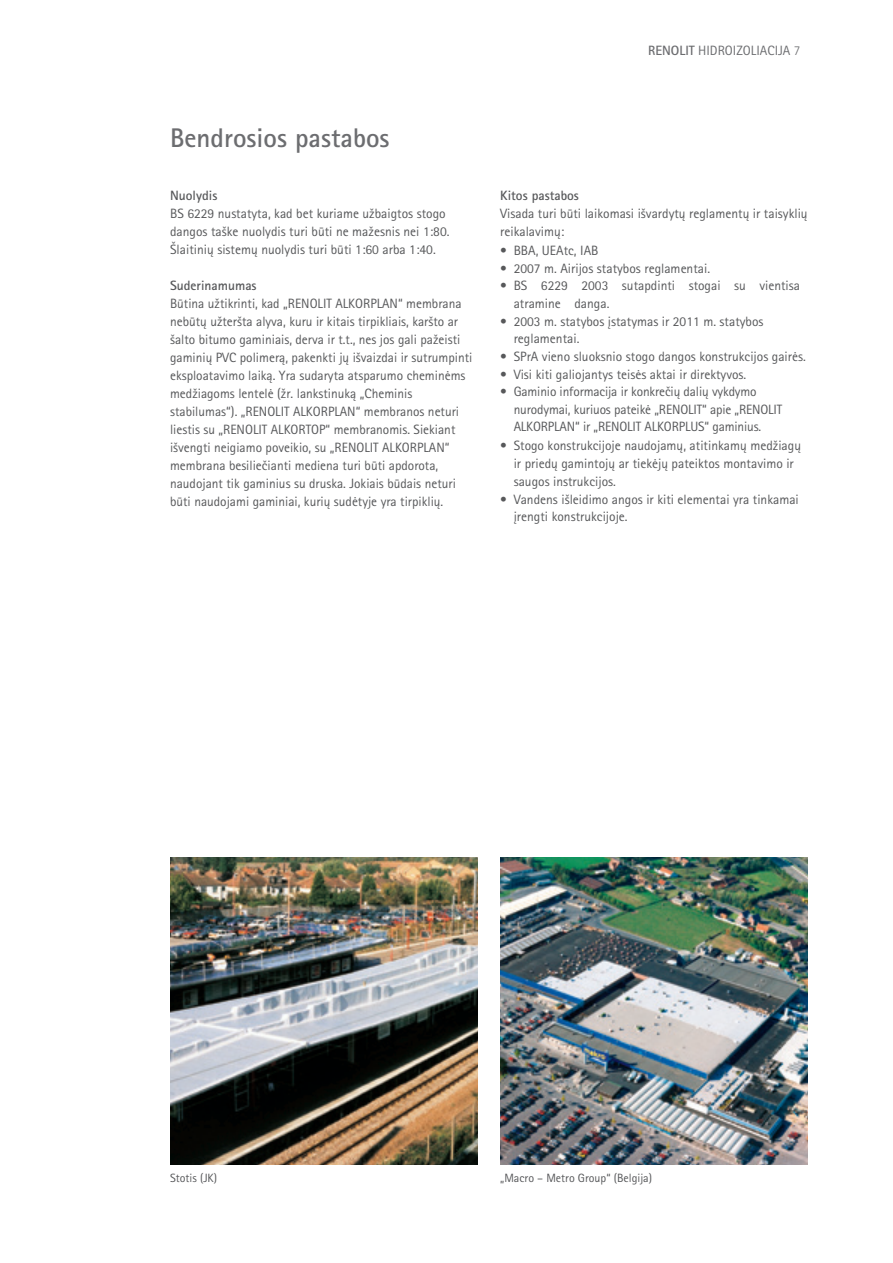
<style>
.page{position:relative;width:893px;height:1263px;background:#fff}
.page>*{position:absolute;margin:0;border:0;box-sizing:border-box;transform-origin:0 0}
.t1{font:700 27px "Rotis Sans Serif Pro";color:#6c6d70}
.t2{font:13.5px/18px "Rotis Sans Serif Pro";color:#57585a}
.t3{font:13.5px "Rotis Sans Serif Pro";color:#6c6d70}
.t4{font:13.5px "Rotis Sans Serif Pro";color:#57585a}
.t5{font:12px "Rotis Sans Serif Pro";color:#57585a}
.s1{font-weight:700}
.s2{font-weight:300}
.s3{font-style:inherit}
</style>
<div class="page">
<img style="left:500px;top:857px;width:308px;height:308px">
<img style="left:170px;top:857px;width:307px;height:308px">
<p class="t3" style="left:648px;top:42px;width:153px"><span class="s1">RENOLIT</span> HIDROIZOLIACIJA <span class="s2">7</span></p>
<p class="t1" style="left:170px;top:120px;width:221px">Bendrosios pastabos</p>
<p class="t2" style="left:170px;top:186px;width:281px"><span class="s1">Nuolydis<br></span>BS 6229 nustatyta, kad bet kuriame užbaigtos stogo dangos taške nuolydis turi būti ne mažesnis nei 1:80.<br>Šlaitinių sistemų nuolydis turi būti 1:60 arba 1:40.</p>
<p class="t2" style="left:170px;top:276px;width:304px"><span class="s1">Suderinamumas<br></span>Būtina užtikrinti, kad „RENOLIT ALKORPLAN“ membrana nebūtų užteršta alyva, kuru ir kitais tirpikliais, karšto ar šalto bitumo gaminiais, derva ir t.t., nes jos gali pažeisti gaminių PVC polimerą, pakenkti jų išvaizdai ir sutrumpinti eksploatavimo laiką. Yra sudaryta atsparumo cheminėms medžiagoms lentelė (žr. lankstinuką „Cheminis stabilumas“). „RENOLIT ALKORPLAN“ membranos neturi liestis su „RENOLIT ALKORTOP“ membranomis. Siekiant išvengti neigiamo poveikio, su „RENOLIT ALKORPLAN“ membrana besiliečianti mediena turi būti apdorota, naudojant tik gaminius su druska. Jokiais būdais neturi būti naudojami gaminiai, kurių sudėtyje yra tirpiklių.</p>
<p class="t2" style="left:500px;top:186px;width:309px"><span class="s1">Kitos pastabos<br></span>Visada turi būti laikomasi išvardytų reglamentų ir taisyklių reikalavimų:</p>
<p class="t4" style="left:500px;top:242px;width:100px">• BBA, UEAtc, IAB</p>
<p class="t2" style="left:500px;top:259px;width:211px"><span class="s3">•</span> 2007 m. Airijos statybos reglamentai.</p>
<p class="t2" style="left:514px;top:277px;width:288px;line-height:17.4px;text-indent:-14px"><span class="s3">•</span> BS 6229 2003 sutapdinti stogai su vientisa atramine danga.</p>
<p class="t2" style="left:514px;top:313px;width:251px;line-height:17.4px;text-indent:-14px"><span class="s3">•</span> 2003 m. statybos įstatymas ir 2011 m. statybos reglamentai.</p>
<p class="t2" style="left:500px;top:347px;width:307px"><span class="s3">•</span> SPrA vieno sluoksnio stogo dangos konstrukcijos gairės.</p>
<p class="t2" style="left:500px;top:365px;width:248px"><span class="s3">•</span> Visi kiti galiojantys teisės aktai ir direktyvos.</p>
<p class="t2" style="left:514px;top:383px;width:270px;text-indent:-14px"><span class="s3">•</span> Gaminio informacija ir konkrečių dalių vykdymo nurodymai, kuriuos pateikė „RENOLIT“ apie „RENOLIT<br>ALKORPLAN“ ir „RENOLIT ALKORPLUS“ gaminius.</p>
<p class="t2" style="left:514px;top:437px;width:289px;text-indent:-14px"><span class="s3">•</span> Stogo konstrukcijoje naudojamų, atitinkamų medžiagų ir priedų gamintojų ar tiekėjų pateiktos montavimo ir saugos instrukcijos.</p>
<p class="t2" style="left:514px;top:490px;width:287px;line-height:17.4px;text-indent:-14px"><span class="s3">•</span> Vandens išleidimo angos ir kiti elementai yra tinkamai įrengti konstrukcijoje.</p>
<p class="t5" style="left:170px;top:1171px;width:49px">Stotis (JK)</p>
<p class="t5" style="left:500px;top:1171px;width:153px">„Macro – Metro Group“ (Belgija)</p>
</div>
